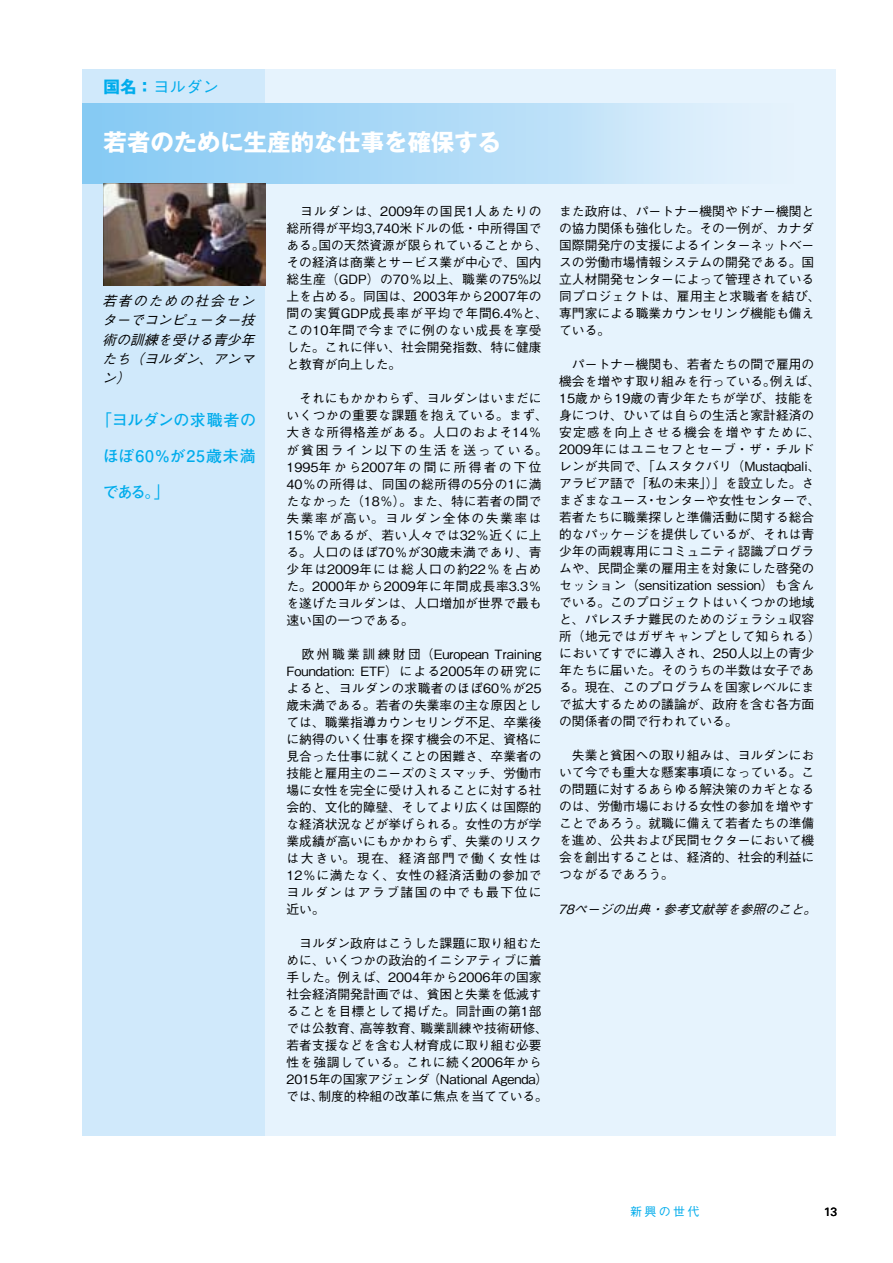
<style>
.page{position:relative;width:893px;height:1263px;background:#fff}
.page>*{position:absolute;margin:0;border:0;box-sizing:border-box;transform-origin:0 0}
.t1{font:700 23.4px "Gothic MB101 Pro";color:#fff}
.t2{font:500 16.5px "Gothic BBB Pro";color:#00acec}
.t3{font:700 15.9px "Futo Go B101 Pro";letter-spacing:.06em;color:#00acec}
.t4{font:700 15.9px "Futo Go B101 Pro";letter-spacing:.005em;color:#00acec}
.t5{font:700 15.9px "Futo Go B101 Pro";letter-spacing:.035em;color:#00acec}
.t6{font:italic 500 13.8px/19.2px "Gothic BBB Pro";color:#000;text-align:justify}
.t7{font:500 12.75px/17px "Gothic BBB Pro";color:#000}
.t8{font:500 12.75px/17px "Gothic BBB Pro";letter-spacing:.03em;color:#000}
.t9{font:italic 500 12.75px "Gothic BBB Pro";color:#000}
.t10{font:500 12px "Gothic BBB Pro";letter-spacing:.2em;color:#00acec}
.t11{font:12px "Univers";color:#000}
.s1{font-family:"Gothic MB101 Pro";font-weight:700}
</style>
<div class="page">
<div style="left:82px;top:69px;width:183px;height:1066px;background:#d0e9fb"></div>
<div style="left:265px;top:69px;width:571px;height:1066px;background:#e6f3fd"></div>
<div style="left:82px;top:103px;width:711px;height:81px;background:linear-gradient(to right,#81c7f3,#e3f1fc)"></div>
<img style="left:104px;top:184px;width:161px;height:102px">
<p class="t2" style="left:104px;top:73px;width:117px"><span class="s1">国名：</span>ヨルダン</p>
<h1 class="t1" style="left:104px;top:123px;width:399px">若者のために生産的な仕事を確保する</h1>
<p class="t6" style="left:102px;top:290px;width:159px">若者のための社会センターでコンピューター技術の訓練を受ける青少年たち（ヨルダン、アンマン）</p>
<p class="t4" style="left:96px;top:407px;width:161px">「ヨルダンの求職者の</p>
<p class="t3" style="left:103px;top:443px;width:154px">ほぼ60％が25歳未満</p>
<p class="t5" style="left:103px;top:479px;width:69px">である。」</p>
<p class="t7" style="left:286px;top:202px;width:263px">　ヨルダンは、2009年の国民1人あたりの総所得が平均3,740米ドルの低・中所得国である。国の天然資源が限られていることから、その経済は商業とサービス業が中心で、国内総生産（GDP）の70％以上、職業の75%以上を占める。同国は、2003年から2007年の間の実質GDP成長率が平均で年間6.4%と、この10年間で今までに例のない成長を享受した。これに伴い、社会開発指数、特に健康と教育が向上した。</p>
<p class="t8" style="left:286px;top:389px;width:263px">　それにもかかわらず、ヨルダンはいまだにいくつかの重要な課題を抱えている。まず、大きな所得格差がある。人口のおよそ14％が貧困ライン以下の生活を送っている。<br>1995年から2007年の間に所得者の下位<br>40％の所得は、同国の総所得の5分の1に満たなかった（18％）。また、特に若者の間で失業率が高い。ヨルダン全体の失業率は<br>15％であるが、若い人々では32％近くに上る。人口のほぼ70％が30歳未満であり、青少年は2009年には総人口の約22％を占めた。2000年から2009年に年間成長率3.3％を遂げたヨルダンは、人口増加が世界で最も速い国の一つである。</p>
<p class="t7" style="left:286px;top:644px;width:257px;text-align:justify">　欧州職業訓練財団（European Training Foundation: ETF）による2005年の研究によると、ヨルダンの求職者のほぼ60％が25歳未満である。若者の失業率の主な原因としては、職業指導カウンセリング不足、卒業後に納得のいく仕事を探す機会の不足、資格に見合った仕事に就くことの困難さ、卒業者の技能と雇用主のニーズのミスマッチ、労働市場に女性を完全に受け入れることに対する社会的、文化的障壁、そしてより広くは国際的な経済状況などが挙げられる。女性の方が学業成績が高いにもかかわらず、失業のリスクは大きい。現在、経済部門で働く女性は12％に満たなく、女性の経済活動の参加でヨルダンはアラブ諸国の中でも最下位に近い。</p>
<p class="t7" style="left:286px;top:933px;width:263px">　ヨルダン政府はこうした課題に取り組むために、いくつかの政治的イニシアティブに着手した。例えば、2004年から2006年の国家社会経済開発計画では、貧困と失業を低減することを目標として掲げた。同計画の第1部では公教育、高等教育、職業訓練や技術研修、若者支援などを含む人材育成に取り組む必要性を強調している。これに続く2006年から<br>2015年の国家アジェンダ（National Agenda）では、制度的枠組の改革に焦点を当てている。</p>
<p class="t7" style="left:559px;top:201px;width:263px">また政府は、パートナー機関やドナー機関との協力関係も強化した。その一例が、カナダ国際開発庁の支援によるインターネットベースの労働市場情報システムの開発である。国立人材開発センターによって管理されている同プロジェクトは、雇用主と求職者を結び、専門家による職業カウンセリング機能も備えている。</p>
<p class="t7" style="left:559px;top:354px;width:263px">　パートナー機関も、若者たちの間で雇用の機会を増やす取り組みを行っている。例えば、<br>15歳から19歳の青少年たちが学び、技能を身につけ、ひいては自らの生活と家計経済の安定感を向上させる機会を増やすために、<br>2009年にはユニセフとセーブ・ザ・チルドレンが共同で、「ムスタクバリ（Mustaqbali、アラビア語で「私の未来」）」を設立した。さまざまなユース・センターや女性センターで、若者たちに職業探しと準備活動に関する総合的なパッケージを提供しているが、それは青少年の両親専用にコミュニティ認識プログラムや、民間企業の雇用主を対象にした啓発のセッション（sensitization session）も含んでいる。このプロジェクトはいくつかの地域と、パレスチナ難民のためのジェラシュ収容所（地元ではガザキャンプとして知られる）においてすでに導入され、250人以上の青少年たちに届いた。そのうちの半数は女子である。現在、このプログラムを国家レベルにまで拡大するための議論が、政府を含む各方面の関係者の間で行われている。</p>
<p class="t7" style="left:559px;top:745px;width:257px;text-align:justify">　失業と貧困への取り組みは、ヨルダンにおいて今でも重大な懸案事項になっている。この問題に対するあらゆる解決策のカギとなるのは、労働市場における女性の参加を増やすことであろう。就職に備えて若者たちの準備を進め、公共および民間セクターにおいて機会を創出することは、経済的、社会的利益につながるであろう。</p>
<p class="t9" style="left:558px;top:899px;width:265px">78ページの出典・参考文献等を参照のこと。</p>
<p class="t10" style="left:630px;top:1202px;width:71px">新興の世代</p>
<p class="t11" style="left:824px;top:1204px;width:15px">13</p>
</div>
